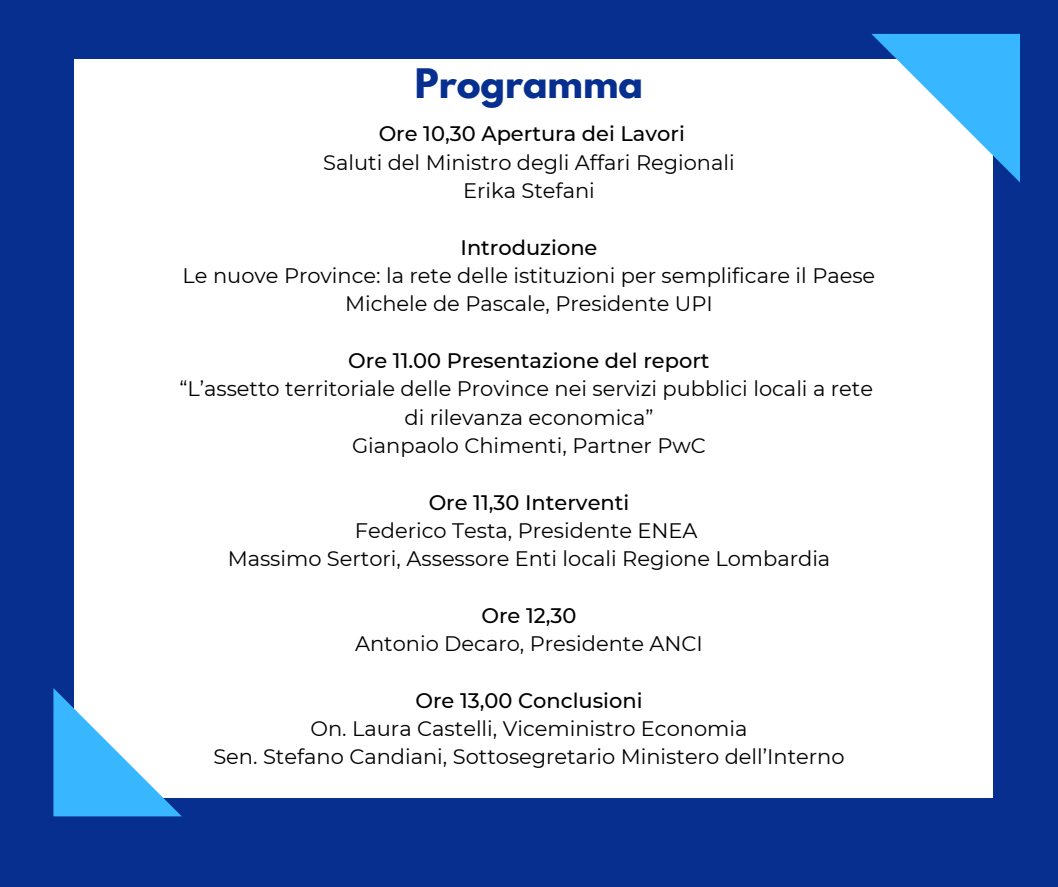
<style>
.page{position:relative;width:1058px;height:887px;background:#fff}
.page>*{position:absolute;margin:0;border:0;box-sizing:border-box;transform-origin:0 0}
.t1{font:700 36px "League Spartan";color:#072f8f}
.t2{font:21px/28.3px "Montserrat";color:#000;text-align:center}
.t3{font:500 21px "Montserrat";color:#000}
</style>
<div class="page">
<div style="left:0;top:0;width:1058px;height:886px;background:#072f8f"></div>
<div style="left:74px;top:60px;width:918px;height:738px;background:#fff"></div>
<svg style="left:53px;top:688px;width:128px;height:128px"></svg>
<svg style="left:871px;top:34px;width:149px;height:148px"></svg>
<h1 class="t1" style="left:415px;top:66px;width:230px">Programma</h1>
<p class="t3" style="left:379px;top:121px;width:308px">Ore 10,30 Apertura dei Lavori</p>
<p class="t2" style="left:323px;top:148px;width:413px">Saluti del Ministro degli Affari Regionali<br>Erika Stefani</p>
<p class="t3" style="left:460px;top:234px;width:138px">Introduzione</p>
<p class="t2" style="left:183px;top:261px;width:694px">Le nuove Province: la rete delle istituzioni per semplificare il Paese<br>Michele de Pascale, Presidente UPI</p>
<p class="t3" style="left:348px;top:347px;width:363px">Ore 11.00 Presentazione del report</p>
<p class="t2" style="left:179px;top:374px;width:695px">“L’assetto territoriale delle Province nei servizi pubblici locali a rete di rilevanza economica”<br>Gianpaolo Chimenti, Partner PwC</p>
<p class="t3" style="left:429px;top:489px;width:202px">Ore 11,30 Interventi</p>
<p class="t2" style="left:228px;top:516px;width:604px">Federico Testa, Presidente ENEA<br>Massimo Sertori, Assessore Enti locali Regione Lombardia</p>
<p class="t3" style="left:481px;top:602px;width:97px">Ore 12,30</p>
<p class="t2" style="left:355px;top:629px;width:349px">Antonio Decaro, Presidente ANCI</p>
<p class="t3" style="left:415px;top:687px;width:228px">Ore 13,00 Conclusioni</p>
<p class="t2" style="left:213px;top:714px;width:632px">On. Laura Castelli, Viceministro Economia<br>Sen. Stefano Candiani, Sottosegretario Ministero dell’Interno</p>
</div>
